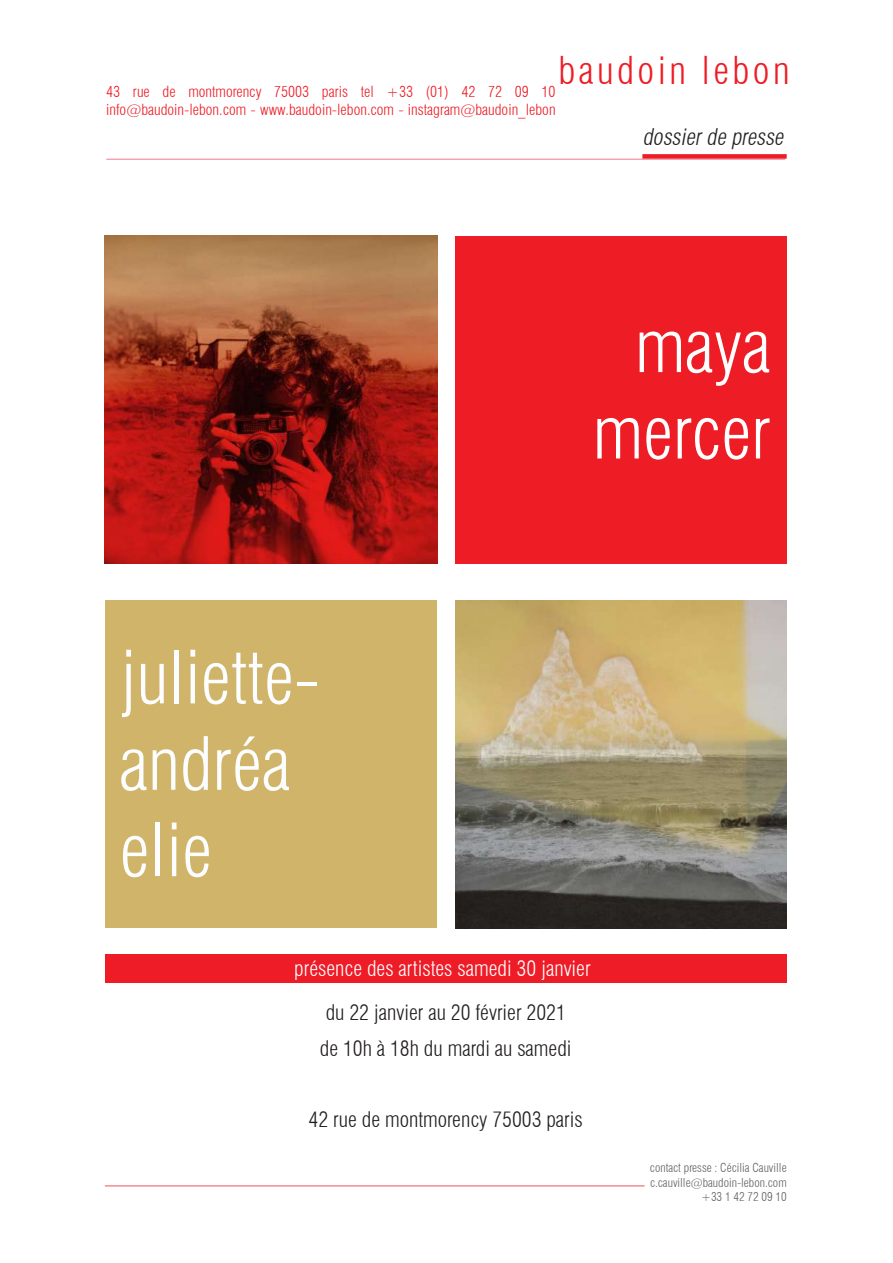
<style>
.page{position:relative;width:893px;height:1263px;background:#fff}
.page>*{position:absolute;margin:0;border:0;box-sizing:border-box;transform-origin:0 0}
.t1{font:300 condensed 72px/86.4px "Swiss 721 BT";color:#fbfdfe}
.t2{font:300 condensed 72px/86.4px "Swiss 721 BT";color:#fff;text-align:center}
.t3{font:300 condensed 37.5px "Swiss 721 BT";letter-spacing:.09em;color:#ee1c25}
.t4{font:italic 300 condensed 22.5px "Swiss 721 BT";color:#231f20}
.t5{font:300 condensed 21px/36px "Swiss 721 BT";color:#231f20}
.t6{font:300 condensed 21px "Swiss 721 BT";color:#fff}
.t7{font:300 condensed 15px/18px "Swiss 721 BT";color:#ee1c25}
.t8{font:300 condensed 12px/14.4px "Swiss 721 BT";color:#616164;text-align:right}
.s1{color:#e11d35}
</style>
<div class="page">
<div style="left:106px;top:601px;width:331px;height:327px;background:#d0b46a"></div>
<div style="left:455px;top:236px;width:332px;height:328px;background:#ee1c25"></div>
<hr style="left:106px;top:159px;width:679px;height:1px;background:#e11d36">
<div style="left:642px;top:154px;width:145px;height:5px;background:#ee1c25"></div>
<hr style="left:105px;top:1185px;width:540px;height:1px;background:#ee1c25">
<img style="left:455px;top:601px;width:332px;height:327px">
<img style="left:105px;top:236px;width:332px;height:328px">
<div style="left:105px;top:955px;width:682px;height:28px;background:#ee1c27"></div>
<h2 class="t3" style="left:558px;top:48px;width:232px">baudoin lebon</h2>
<p class="t7" style="left:106px;top:82px;width:451px">43 rue de montmorency 75003 paris tel +33 (01) 42 72 09 10 info@baudoin-lebon.com - www.baudoin-lebon.com - instagram@baudoin_lebo<span class="s1">n</span></p>
<h3 class="t4" style="left:642px;top:123px;width:147px">dossierde presse</h3>
<h1 class="t1" style="left:120px;top:634px;width:201px">juliette&shy;andréa elie</h1>
<h1 class="t2" style="left:593px;top:303px;width:179px">maya mercer</h1>
<h3 class="t6" style="left:294px;top:955px;width:298px">présence des artistes samedi 30 janvier</h3>
<h3 class="t5" style="left:320px;top:995px;width:253px">du 22 janvier au 20 février 2021 de 10h à 18h du mardi au samedi</h3>
<h3 class="t5" style="left:309px;top:1101px;width:276px">42 rue de montmorency 75003 paris</h3>
<p class="t8" style="left:650px;top:1160px;width:138px">contact presse : Cécilia Cauville c.cauville@baudoin-lebon.com +33 1 42 72 09 10</p>
</div>
